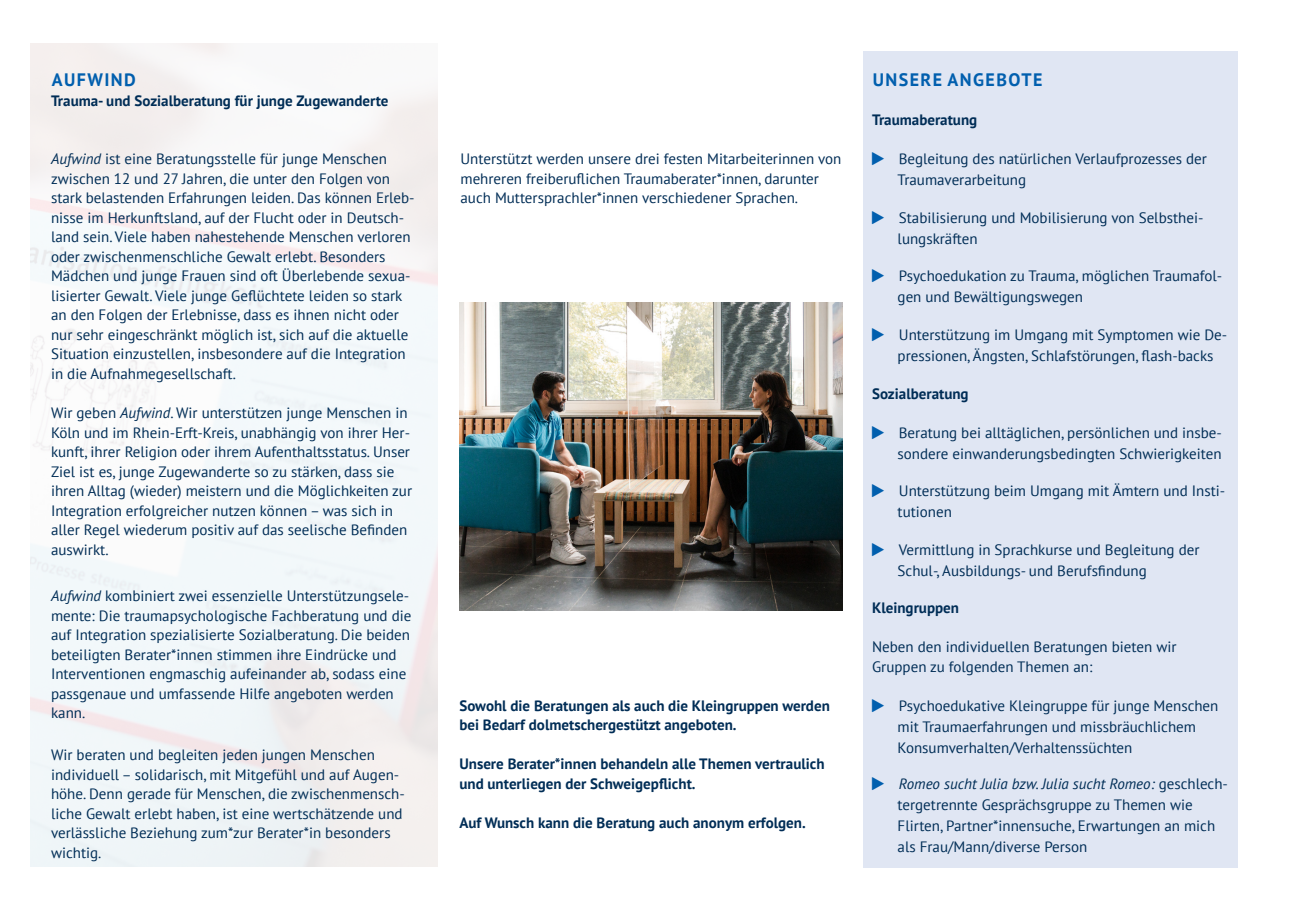
<style>
.page{position:relative;width:1289px;height:919px;background:#fff}
.page>*{position:absolute;margin:0;border:0;box-sizing:border-box;transform-origin:0 0}
.Ü2_JSA{font:700 18px "PT Sans";letter-spacing:.08em;color:#015fae}
.Ü1_JSA{font:700 18px "PT Sans";letter-spacing:.08em;color:#015fae}
.Ü3_JSA{font:15px/19.5px "PT Sans";color:#002d56}
.Ü3_KJA-blau{font:15px/19.5px "PT Sans";color:#002d56}
.Ü3_KJA-blau-2{font:700 15px/19.5px "PT Sans";color:#002d56}
.Ü2_KJA-blau{font:700 15px "PT Sans";color:#002d56}
.Auflistung_JSA{font:700 15px "PT Sans";color:#002d56}
.s1{font-style:italic}
</style>
<div class="page">
<svg style="left:30px;top:43px;width:408px;height:824px;fill:#f3f8fa"></svg>
<img style="left:459px;top:302px;width:383px;height:308px">
<div style="left:863px;top:51px;width:374px;height:816px;background:#e0e6f3"></div>
<p class="Ü1_JSA" style="left:52px;top:68px;width:86px">AUFWIND</p>
<p class="Ü2_KJA-blau" style="left:51px;top:91px;width:339px">Trauma- und Sozialberatung für junge Zugewanderte</p>
<p class="Ü3_JSA" style="left:51px;top:149px;width:365px"><span class="s1">Aufwind</span> ist eine Beratungsstelle für junge Menschen zwischen 12 und 27 Jahren, die unter den Folgen von stark belastenden Erfahrungen leiden. Das können Erleb&shy;nisse im Herkunftsland, auf der Flucht oder in Deutsch&shy;land sein. Viele haben nahestehende Menschen verloren oder zwischenmenschliche Gewalt erlebt. Besonders Mädchen und junge Frauen sind oft Überlebende sexua&shy;lisierter Gewalt. Viele junge Geflüchtete leiden so stark an den Folgen der Erlebnisse, dass es ihnen nicht oder nur sehr eingeschränkt möglich ist, sich auf die aktuelle Situation einzustellen, insbesondere auf die Integration in die Aufnahmegesellschaft.</p>
<p class="Ü3_JSA" style="left:51px;top:402px;width:362px">Wir geben <span class="s1">Aufwind</span>. Wir unterstützen junge Menschen in Köln und im Rhein-Erft-Kreis, unabhängig von ihrer Her&shy;kunft, ihrer Religion oder ihrem Aufenthaltsstatus. Unser Ziel ist es, junge Zugewanderte so zu stärken, dass sie ihren Alltag (wieder) meistern und die Möglichkeiten zur Integration erfolgreicher nutzen können – was sich in aller Regel wiederum positiv auf das seelische Befinden auswirkt.</p>
<p class="Ü3_KJA-blau" style="left:51px;top:585px;width:362px"><span class="s1">Aufwind</span> kombiniert zwei essenzielle Unterstützungsele&shy;mente: Die traumapsychologische Fachberatung und die auf Integration spezialisierte Sozialberatung. Die beiden beteiligten Berater*innen stimmen ihre Eindrücke und Interventionen engmaschig aufeinander ab, sodass eine passgenaue und umfassende Hilfe angeboten werden kann.</p>
<p class="Ü3_KJA-blau" style="left:51px;top:744px;width:355px">Wir beraten und begleiten jeden jungen Menschen individuell – solidarisch, mit Mitgefühl und auf Augen&shy;höhe. Denn gerade für Menschen, die zwischenmensch&shy;liche Gewalt erlebt haben, ist eine wertschätzende und verlässliche Beziehung zum*zur Berater*in besonders wichtig.</p>
<p class="Ü3_JSA" style="left:460px;top:149px;width:382px">Unterstützt werden unsere drei festen Mitarbeiterinnen von mehreren freiberuflichen Traumaberater*innen, darunter auch Muttersprachler*innen verschiedener Sprachen.</p>
<p class="Ü3_KJA-blau-2" style="left:459px;top:695px;width:372px">Sowohl die Beratungen als auch die Kleingruppen werden bei Bedarf dolmetschergestützt angeboten.</p>
<p class="Ü3_KJA-blau-2" style="left:459px;top:753px;width:366px">Unsere Berater*innen behandeln alle Themen vertraulich und unterliegen der Schweigepflicht.</p>
<p class="Ü3_KJA-blau-2" style="left:459px;top:812px;width:348px">Auf Wunsch kann die Beratung auch anonym erfolgen.</p>
<p class="Ü2_JSA" style="left:872px;top:68px;width:171px">UNSERE ANGEBOTE</p>
<p class="Ü3_KJA-blau-2" style="left:872px;top:110px;width:107px">Traumaberatung</p>
<p class="Ü3_JSA" style="left:897px;top:148px;width:311px;line-height:21px">Begleitung des natürlichen Verlaufprozesses der<br>Traumaverarbeitung</p>
<p class="Ü3_JSA" style="left:897px;top:207px;width:307px;line-height:21px">Stabilisierung und Mobilisierung von Selbsthei&shy;lungskräften</p>
<p class="Ü3_JSA" style="left:897px;top:265px;width:326px;line-height:21px">Psychoedukation zu Trauma, möglichen Traumafol&shy;gen und Bewältigungswegen</p>
<p class="Ü3_JSA" style="left:897px;top:324px;width:331px;line-height:21px">Unterstützung im Umgang mit Symptomen wie De&shy;pressionen, Ängsten, Schlafstörungen, flash-backs</p>
<p class="Auflistung_JSA" style="left:872px;top:383px;width:98px">Sozialberatung</p>
<p class="Ü3_JSA" style="left:897px;top:421px;width:326px;line-height:21px">Beratung bei alltäglichen, persönlichen und insbe&shy;sondere einwanderungsbedingten Schwierigkeiten</p>
<p class="Ü3_JSA" style="left:897px;top:480px;width:329px;line-height:21px">Unterstützung beim Umgang mit Ämtern und Insti&shy;tutionen</p>
<p class="Ü3_JSA" style="left:897px;top:538px;width:303px;line-height:21px">Vermittlung in Sprachkurse und Begleitung der<br>Schul-, Ausbildungs- und Berufsfindung</p>
<p class="Ü3_KJA-blau-2" style="left:872px;top:597px;width:88px">Kleingruppen</p>
<p class="Ü3_KJA-blau" style="left:872px;top:636px;width:306px">Neben den individuellen Beratungen bieten wir</p>
<p class="Ü3_KJA-blau" style="left:872px;top:656px;width:222px">Gruppen zu folgenden Themen an:</p>
<p class="Ü3_JSA" style="left:897px;top:694px;width:322px;line-height:21px">Psychoedukative Kleingruppe für junge Menschen mit Traumaerfahrungen und missbräuchlichem<br>Konsumverhalten/Verhaltenssüchten</p>
<p class="Ü3_JSA" style="left:897px;top:772px;width:332px;line-height:21px"><span class="s1">Romeo sucht Julia bzw. Julia sucht Romeo:</span> geschlech&shy;tergetrennte Gesprächsgruppe zu Themen wie Flirten, Partner*innensuche, Erwartungen an mich als Frau/Mann/diverse Person</p>
</div>
